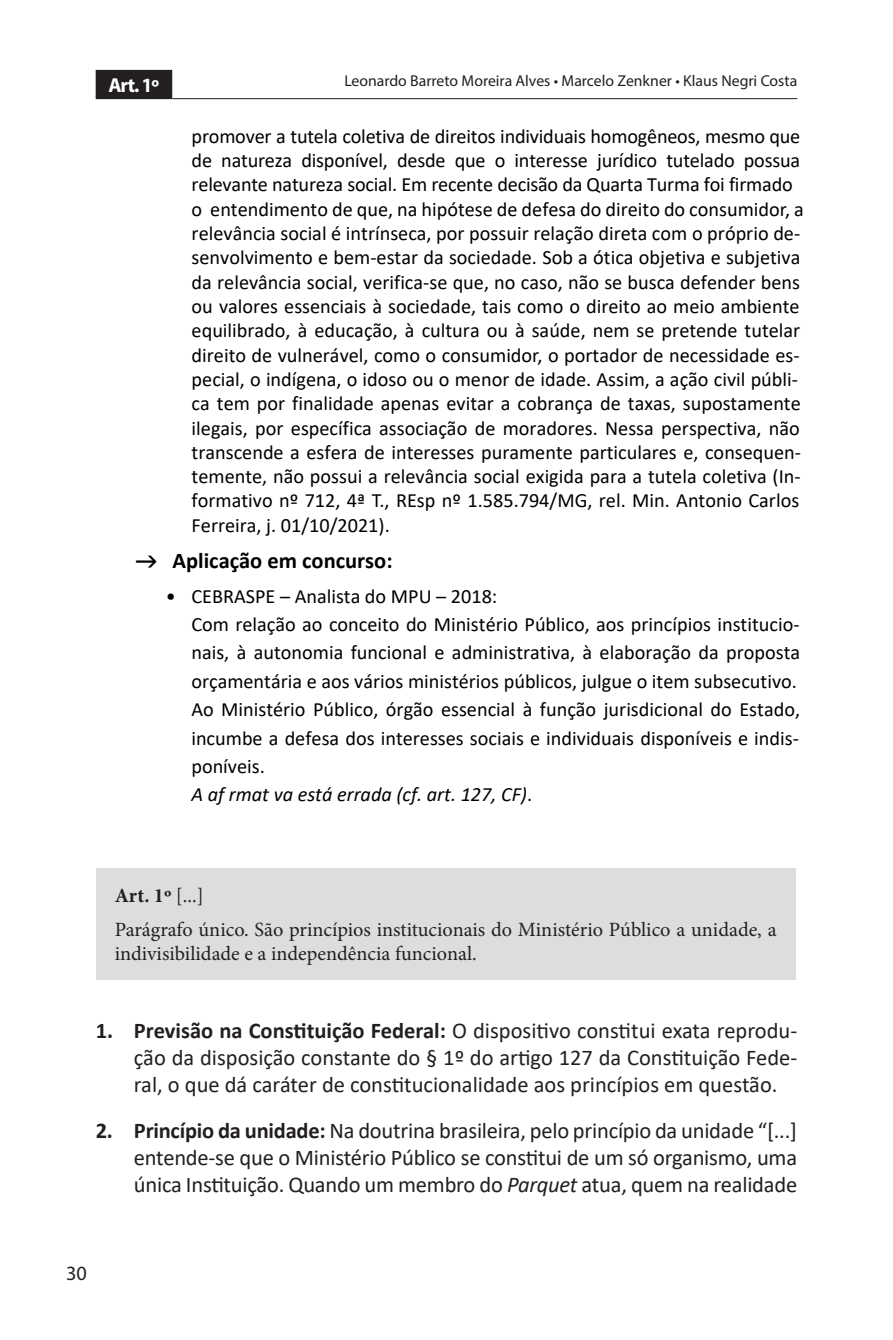
<style>
.page{position:relative;width:893px;height:1340px;background:#fff}
.page>*{position:absolute;margin:0;border:0;box-sizing:border-box;transform-origin:0 0}
.TEXTO_-_item_1{font:22.5px/27px "Calibri";letter-spacing:-.01em;color:#231f20;text-align:justify}
.CONCURSO_-_enunciado{font:700 22.5px "Calibri";color:#000}
.CONCURSO_-_enunciado-2{font:20.25px/24.3px "Calibri";color:#000}
.LEGISLAÇÃO_-_texto{font:20.25px/24.3px "Minion Pro";color:#231f20}
.LEGISLAÇÃO_-_texto-2{font:700 20.25px "Minion Pro";color:#231f20}
.t1{font:700 20.25px "Myriad Pro";color:#fff}
.t2{font:20.25px "Myriad Pro";color:#231f20}
.t3{font:15.75px "Myriad Pro";color:#231f20}
.s1{font-style:italic}
.s2{font-weight:400}
.s3{font-weight:700}
</style>
<div class="page">
<hr style="left:172px;top:98px;width:625px;height:1px;background:#231f20">
<div style="left:96px;top:70px;width:76px;height:29px;background:#231f20"></div>
<div style="left:96px;top:868px;width:700px;height:111px;background:#dcdddf"></div>
<p class="t1" style="left:108px;top:72px;width:52px">Art. 1º</p>
<p class="t3" style="left:344px;top:71px;width:454px">Leonardo Barreto Moreira Alves • Marcelo Zenkner • Klaus Negri Costa</p>
<p class="CONCURSO_-_enunciado-2" style="left:192px;top:125px;width:614px">promover a tutela coletiva de direitos individuais homogêneos, mesmo que de natureza disponível, desde que o interesse jurídico tutelado possua relevante natureza social. Em recente decisão da Quarta Turma foi firmado o entendimento de que, na hipótese de defesa do direito do consumidor, a relevância social é intrínseca, por possuir relação direta com o próprio de&shy;senvolvimento e bem-estar da sociedade. Sob a ótica objetiva e subjetiva da relevância social, verifica-se que, no caso, não se busca defender bens ou valores essenciais à sociedade, tais como o direito ao meio ambiente equilibrado, à educação, à cultura ou à saúde, nem se pretende tutelar direito de vulnerável, como o consumidor, o portador de necessidade es&shy;pecial, o indígena, o idoso ou o menor de idade. Assim, a ação civil públi&shy;ca tem por finalidade apenas evitar a cobrança de taxas, supostamente ilegais, por específica associação de moradores. Nessa perspectiva, não transcende a esfera de interesses puramente particulares e, consequen&shy;temente, não possui a relevância social exigida para a tutela coletiva (In&shy;formativo nº 712, 4ª T., REsp nº 1.585.794/MG, rel. Min. Antonio Carlos Ferreira, j. 01/10/2021).</p>
<p class="CONCURSO_-_enunciado" style="left:172px;top:545px;width:222px">Aplicação em concurso:</p>
<p class="CONCURSO_-_enunciado-2" style="left:191px;top:582px;width:610px;line-height:28.3px;text-indent:-26px">• CEBRASPE – Analista do MPU – 2018:<br>Com relação ao conceito do Ministério Público, aos princípios institucio&shy;nais, à autonomia funcional e administrativa, à elaboração da proposta orçamentária e aos vários ministérios públicos, julgue o item subsecutivo.<br>Ao Ministério Público, órgão essencial à função jurisdicional do Estado, incumbe a defesa dos interesses sociais e individuais disponíveis e indis&shy;poníveis.<br><span class="s1">A af rmat va está errada (cf. art. 127, CF)</span>.</p>
<p class="LEGISLAÇÃO_-_texto-2" style="left:115px;top:881px;width:90px">Art. 1º <span class="s2">[...]</span></p>
<p class="LEGISLAÇÃO_-_texto" style="left:115px;top:917px;width:663px">Parágrafo único. São princípios institucionais do Ministério Público a unidade, a indivisibilidade e a independência funcional.</p>
<p class="TEXTO_-_item_1" style="left:134px;top:1018px;width:665px;text-indent:-38px"><span class="s3">1. Previsão na Constituição Federal:</span> O dispositivo constitui exata reprodu&shy;ção da disposição constante do § 1º do artigo 127 da Constituição Fede&shy;ral, o que dá caráter de constitucionalidade aos princípios em questão.</p>
<p class="TEXTO_-_item_1" style="left:134px;top:1118px;width:665px;text-indent:-38px"><span class="s3">2. Princípio da unidade:</span> Na doutrina brasileira, pelo princípio da unidade “[...] entende-se que o Ministério Público se constitui de um só organismo, uma única Instituição. Quando um membro do <span class="s1">Parquet</span> atua, quem na realidade</p>
<p class="t2" style="left:66px;top:1260px;width:22px">30</p>
</div>
